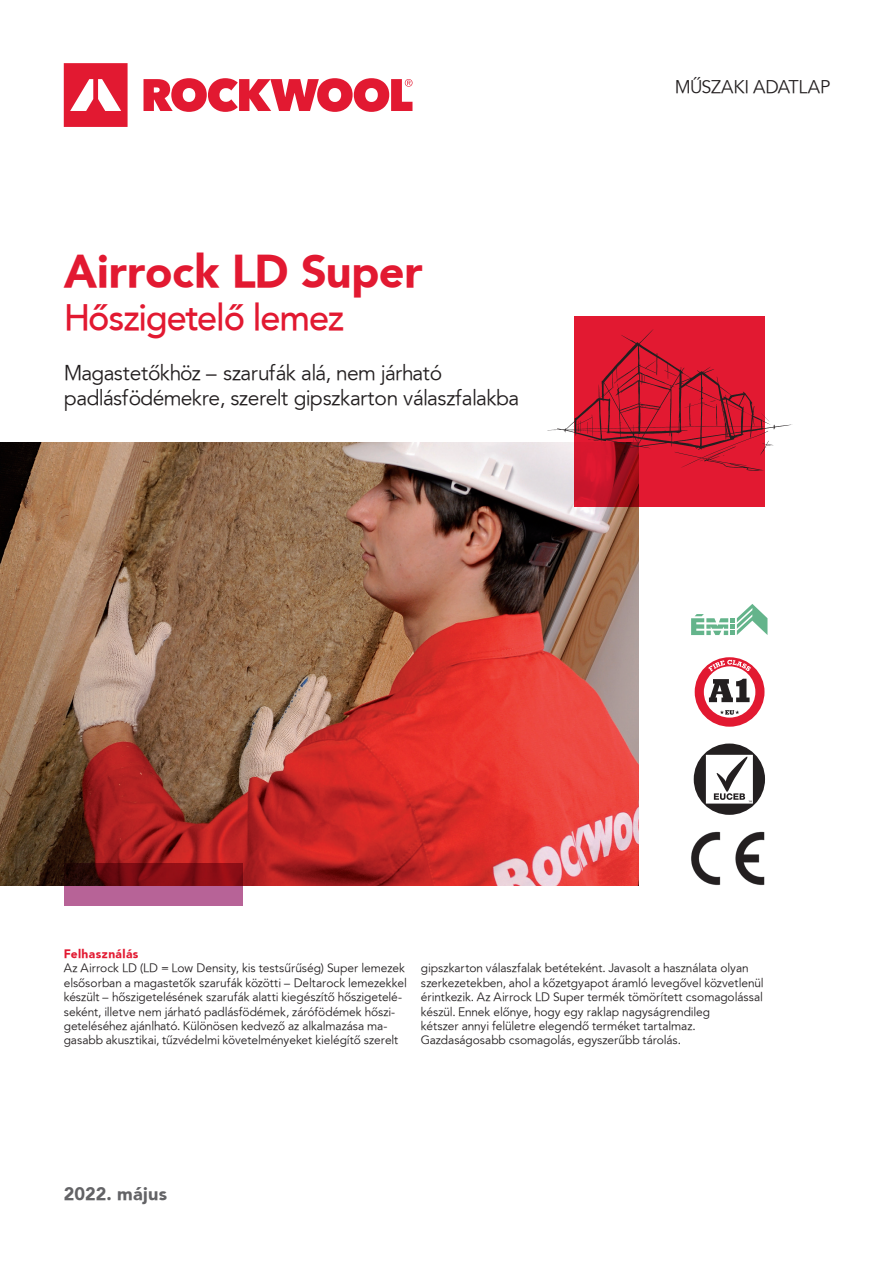
<style>
.page{position:relative;width:893px;height:1263px;background:#fff}
.page>*{position:absolute;margin:0;border:0;box-sizing:border-box;transform-origin:0 0}
.t1{font:45px "Avenir Blk PFL";letter-spacing:-.005em;color:#e21931}
.t2{font:36px "Avenir Md PFL";color:#e21931}
.t3{font:21px/25.2px "Avenir Bk PFL";letter-spacing:.02em;color:#231f20}
.t4{font:18px "Avenir Bk PFL";letter-spacing:.02em;color:#231f20}
.t5{font:18px "Avenir Blk PFL";letter-spacing:.025em;color:#636366}
.kenyér{font:12px/14.4px "Avenir Bk PFL";letter-spacing:.04em;color:#231f20}
.szövegközi_cím{font:12px "Avenir Blk PFL";letter-spacing:.045em;color:#e21931}
</style>
<div class="page">
<img style="left:0;top:442px;width:639px;height:443px">
<svg style="left:64px;top:63px;width:64px;height:64px"></svg>
<svg style="left:144px;top:78px;width:268px;height:34px"></svg>
<svg style="left:574px;top:492px;width:190px;height:14px;background:#d1162b"></svg>
<img style="left:691px;top:831px;width:74px;height:55px">
<svg style="left:695px;top:657px;width:69px;height:70px"></svg>
<svg style="left:694px;top:743px;width:71px;height:72px"></svg>
<img style="left:530px;top:316px;width:262px;height:176px">
<svg style="left:64px;top:863px;width:178px;height:43px;background:#90344f"></svg>
<svg style="left:691px;top:604px;width:76px;height:31px"></svg>
<p class="t1" style="left:64px;top:241px;width:361px">Airrock LD Super</p>
<p class="t2" style="left:64px;top:294px;width:281px">Hőszigetelő lemez</p>
<p class="t3" style="left:64px;top:361px;width:456px">Magastetőkhöz – szarufák alá, nem járható padlásfödémekre, szerelt gipszkarton válaszfalakba</p>
<p class="t4" style="left:675px;top:75px;width:156px">MŰSZAKI ADATLAP</p>
<p class="szövegközi_cím" style="left:64px;top:946px;width:76px">Felhasználás</p>
<p class="kenyér" style="left:64px;top:961px;width:344px">Az Airrock LD (LD = Low Density, kis testsűrűség) Super lemezek elsősorban a magastetők szarufák közötti – Deltarock lemezekkel készült – hőszigetelésének szarufák alatti kiegészítő hőszigetelé&shy;seként, illetve nem járható padlásfödémek, zárófödémek hőszi&shy;geteléséhez ajánlható. Különösen kedvező az alkalmazása ma&shy;gasabb akusztikai, tűzvédelmi követelményeket kielégítő szerelt</p>
<p class="kenyér" style="left:421px;top:961px;width:343px">gipszkarton válaszfalak betéteként. Javasolt a használata olyan szerkezetekben, ahol a kőzetgyapot áramló levegővel közvetlenül érintkezik. Az Airrock LD Super termék tömörített csomagolással készül. Ennek előnye, hogy egy raklap nagyságrendileg<br>kétszer annyi felületre elegendő terméket tartalmaz.<br>Gazdaságosabb csomagolás, egyszerűbb tárolás.</p>
<p class="t5" style="left:64px;top:1181px;width:105px">2022. május</p>
</div>
